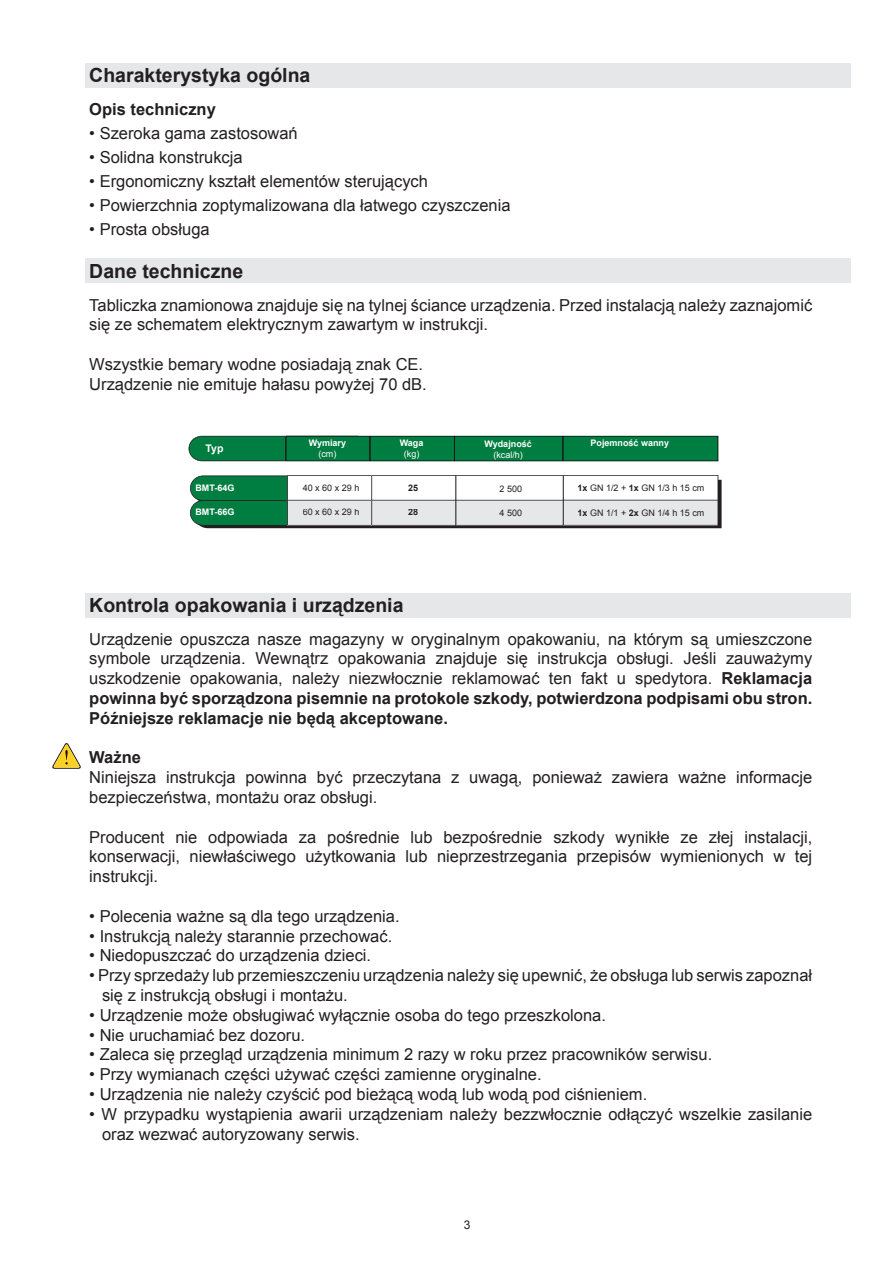
<style>
.page{position:relative;width:893px;height:1263px;background:#fff}
.page>*{position:absolute;margin:0;border:0;box-sizing:border-box;transform-origin:0 0}
.t1{font:700 19.5px "Arial";color:#231f20}
.t2{font:16.5px/19.8px "Arial";color:#231f20}
.t3{font:700 16.5px "Arial";color:#231f20}
.t4{font:12px "Arial";color:#231f20}
.t5{font:700 10.5px "Arial";color:#fff}
.t6{font:9px "Arial";color:#231f20}
.t7{font:700 9px "Arial";color:#fff}
.t8{font:9px "Arial";color:#fff}
.t9{font:700 9px "Arial";color:#231f20}
.s1{font-weight:700}
</style>
<div class="page">
<div style="left:85px;top:259px;width:766px;height:24px;background:#e6e7e8"></div>
<div style="left:85px;top:64px;width:766px;height:24px;background:#e6e7e8"></div>
<div style="left:85px;top:594px;width:766px;height:24px;background:#e6e7e8"></div>
<svg style="left:52px;top:743px;width:29px;height:26px"></svg>
<svg style="left:190px;top:475px;width:531px;height:53px"></svg>
<svg style="left:189px;top:436px;width:529px;height:26px;background:#087a43"></svg>
<div style="left:578px;top:484px;width:9px;height:7px;background:#fff"></div>
<div style="left:587px;top:484px;width:39px;height:7px;background:#fff"></div>
<div style="left:629px;top:484px;width:10px;height:7px;background:#fff"></div>
<div style="left:642px;top:484px;width:62px;height:7px;background:#fff"></div>
<div style="left:578px;top:509px;width:9px;height:6px;background:#e6e7e8"></div>
<div style="left:587px;top:509px;width:39px;height:7px;background:#e6e7e8"></div>
<div style="left:629px;top:509px;width:10px;height:6px;background:#e6e7e8"></div>
<div style="left:639px;top:509px;width:65px;height:7px;background:#e6e7e8"></div>
<div style="left:500px;top:485px;width:22px;height:7px;background:#fff"></div>
<div style="left:500px;top:510px;width:22px;height:7px;background:#e6e7e8"></div>
<div style="left:408px;top:484px;width:10px;height:7px;background:#fff"></div>
<div style="left:408px;top:509px;width:10px;height:7px;background:#e6e7e8"></div>
<div style="left:303px;top:484px;width:56px;height:7px;background:#fff"></div>
<div style="left:303px;top:509px;width:56px;height:7px;background:#e6e7e8"></div>
<p class="t1" style="left:89px;top:65px;width:223px">Charakterystyka ogólna</p>
<p class="t3" style="left:89px;top:100px;width:128px">Opis techniczny</p>
<p class="t2" style="left:89px;top:123px;width:210px">• Szeroka gama zastosowań</p>
<p class="t2" style="left:89px;top:147px;width:155px">• Solidna konstrukcja</p>
<p class="t2" style="left:89px;top:171px;width:340px">• Ergonomiczny kształt elementów sterujących</p>
<p class="t2" style="left:89px;top:195px;width:423px">• Powierzchnia zoptymalizowana dla łatwego czyszczenia</p>
<p class="t2" style="left:89px;top:219px;width:122px">• Prosta obsługa</p>
<p class="t1" style="left:89px;top:260px;width:155px">Dane techniczne</p>
<p class="t2" style="left:89px;top:295px;width:724px">Tabliczka znamionowa znajduje się na tylnej ściance urządzenia. Przed instalacją należy zaznajomić się ze schematem elektrycznym zawartym w instrukcji.</p>
<p class="t2" style="left:89px;top:354px;width:339px">Wszystkie bemary wodne posiadają znak CE.<br>Urządzenie nie emituje hałasu powyżej 70 dB.</p>
<p class="t5" style="left:206px;top:442px;width:19px">Typ</p>
<p class="t7" style="left:195px;top:483px;width:41px">BMT-64G</p>
<p class="t7" style="left:195px;top:507px;width:41px">BMT-66G</p>
<p class="t7" style="left:309px;top:438px;width:39px">Wymiary</p>
<p class="t8" style="left:318px;top:449px;width:19px">(cm)</p>
<p class="t6" style="left:303px;top:483px;width:58px">40 x 60 x 29 h</p>
<p class="t6" style="left:303px;top:507px;width:58px">60 x 60 x 29 h</p>
<p class="t7" style="left:400px;top:438px;width:25px">Waga</p>
<p class="t8" style="left:404px;top:449px;width:17px">(kg)</p>
<p class="t9" style="left:408px;top:483px;width:12px">25</p>
<p class="t9" style="left:408px;top:507px;width:12px">28</p>
<p class="t7" style="left:484px;top:439px;width:49px">Wydajność</p>
<p class="t8" style="left:493px;top:450px;width:31px">(kcal/h)</p>
<p class="t6" style="left:500px;top:484px;width:24px">2 500</p>
<p class="t6" style="left:500px;top:508px;width:24px">4 500</p>
<p class="t7" style="left:590px;top:438px;width:80px">Pojemność wanny</p>
<p class="t6" style="left:577px;top:483px;width:128px"><span class="s1">1x</span> GN 1/2 + <span class="s1">1x</span> GN 1/3 h 15 cm</p>
<p class="t6" style="left:577px;top:507px;width:128px"><span class="s1">1x</span> GN 1/1 + <span class="s1">2x</span> GN 1/4 h 15 cm</p>
<p class="t1" style="left:89px;top:594px;width:316px">Kontrola opakowania i urządzenia</p>
<p class="t2" style="left:89px;top:629px;width:724px;text-align:justify">Urządzenie opuszcza nasze magazyny w oryginalnym opakowaniu, na którym są umieszczone symbole urządzenia. Wewnątrz opakowania znajduje się instrukcja obsługi. Jeśli zauważymy uszkodzenie opakowania, należy niezwłocznie reklamować ten fakt u spedytora. <span class="s1">Reklamacja powinna być sporządzona pisemnie na protokole szkody, potwierdzona podpisami obu stron.<br>Późniejsze reklamacje nie będą akceptowane.</span></p>
<p class="t3" style="left:89px;top:748px;width:53px">Ważne</p>
<p class="t2" style="left:89px;top:767px;width:724px">Niniejsza instrukcja powinna być przeczytana z uwagą, ponieważ zawiera ważne informacje bezpieczeństwa, montażu oraz obsługi.</p>
<p class="t2" style="left:89px;top:827px;width:724px;text-align:justify">Producent nie odpowiada za pośrednie lub bezpośrednie szkody wynikłe ze złej instalacji, konserwacji, niewłaściwego użytkowania lub nieprzestrzegania przepisów wymienionych w tej instrukcji.</p>
<p class="t2" style="left:89px;top:906px;width:312px">• Polecenia ważne są dla tego urządzenia.</p>
<p class="t2" style="left:89px;top:926px;width:304px">• Instrukcją należy starannie przechować.</p>
<p class="t2" style="left:89px;top:946px;width:283px">• Niedopuszczać do urządzenia dzieci.</p>
<p class="t2" style="left:102px;top:965px;width:712px;text-indent:-13px">• Przy sprzedaży lub przemieszczeniu urządzenia należy się upewnić, że obsługa lub serwis zapoznał się z instrukcją obsługi i montażu.</p>
<p class="t2" style="left:89px;top:1005px;width:518px">• Urządzenie może obsługiwać wyłącznie osoba do tego przeszkolona.</p>
<p class="t2" style="left:89px;top:1025px;width:217px">• Nie uruchamiać bez dozoru.</p>
<p class="t2" style="left:89px;top:1045px;width:624px">• Zaleca się przegląd urządzenia minimum 2 razy w roku przez pracowników serwisu.</p>
<p class="t2" style="left:89px;top:1064px;width:454px">• Przy wymianach części używać części zamienne oryginalne.</p>
<p class="t2" style="left:89px;top:1084px;width:559px">• Urządzenia nie należy czyścić pod bieżącą wodą lub wodą pod ciśnieniem.</p>
<p class="t2" style="left:102px;top:1104px;width:712px;text-indent:-13px">• W przypadku wystąpienia awarii urządzeniam należy bezzwłocznie odłączyć wszelkie zasilanie oraz wezwać autoryzowany serwis.</p>
<p class="t4" style="left:464px;top:1218px;width:8px">3</p>
</div>
